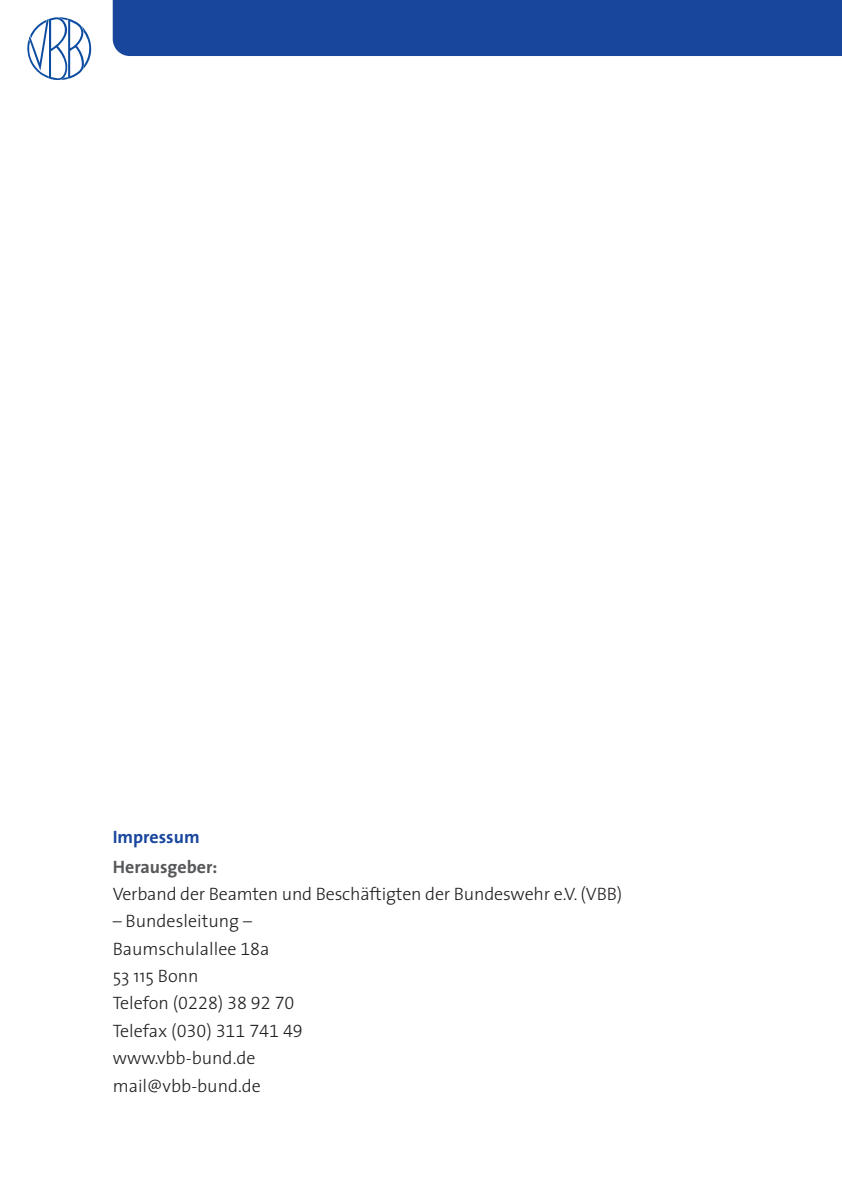
<style>
.page{position:relative;width:842px;height:1191px;background:#fff}
.page>*{position:absolute;margin:0;border:0;box-sizing:border-box;transform-origin:0 0}
.t1{font:300 18px/27.4px "The Sans";color:#231f20}
.t2{font:18px/27.4px "The Sans Light Expert";color:#231f20}
.t3{font:700 18px "The Sans";color:#57585a}
.t4{font:700 18px "The Sans";color:#18469d}
.s1{font-family:"The Sans Light Expert";font-weight:400}
.s2{font-family:"The Sans";font-weight:300}
</style>
<div class="page">
<div style="left:113px;top:0;width:729px;height:56px;background:#18469d"></div>
<svg style="left:27px;top:17px;width:64px;height:63px"></svg>
<p class="t4" style="left:113px;top:822px;width:88px">Impressum</p>
<p class="t3" style="left:113px;top:851px;width:106px">Herausgeber:</p>
<p class="t1" style="left:113px;top:879px;width:511px">Verband der Beamten und Beschäftigten der Bundeswehr e.V. (VBB)</p>
<p class="t1" style="left:113px;top:907px;width:158px">– Bundesleitung –<br>Baumschulallee <span class="s1">18</span>a<br>53 115 Bonn</p>
<p class="t2" style="left:113px;top:989px;width:192px"><span class="s2">Telefon</span> (0228) 38 92 70<br><span class="s2">Telefax</span> (030) 311 741 49</p>
<p class="t1" style="left:113px;top:1043px;width:150px">www.vbb-bund.de mail@vbb-bund.de</p>
</div>
